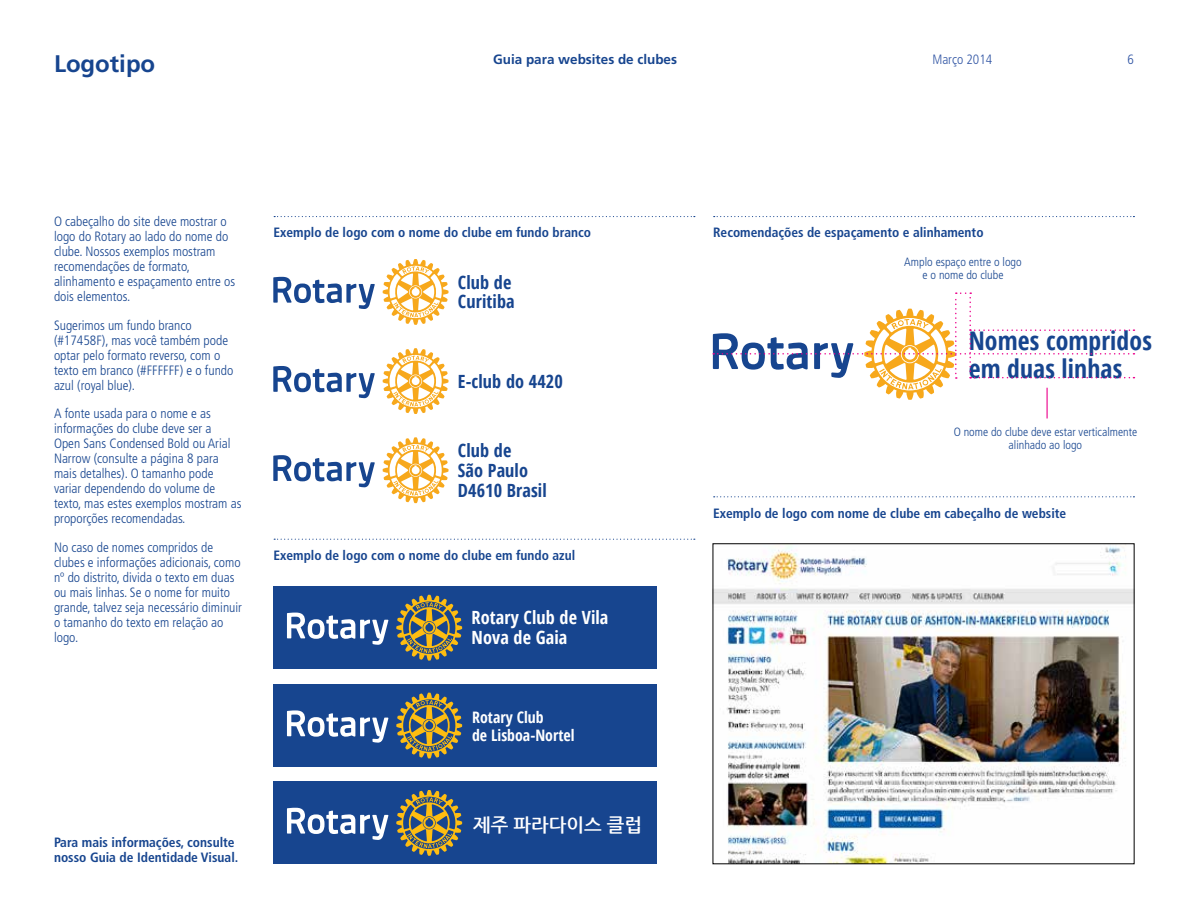
<style>
.page{position:relative;width:1188px;height:918px;background:#fff}
.page>*{position:absolute;margin:0;border:0;box-sizing:border-box;transform-origin:0 0}
.t1{font:700 condensed 25.65px/27.9px "Open Sans";letter-spacing:.005em;color:#17458f}
.t2{font:700 24px "Frutiger LT Std";color:#17458f}
.t3{font:700 18.75px "Nanum Gothic";color:#fff}
.t4{font:700 condensed 18.3px/19.8px "Open Sans";letter-spacing:.005em;color:#17458f}
.t5{font:700 condensed 18.3px/19.8px "Open Sans";letter-spacing:.005em;color:#fff}
.t6{font:700 condensed 15.75px/18.5px "Open Sans";color:#fff}
.t7{font:300 condensed 13.5px/15px "Frutiger LT Std";color:#17458f}
.t8{font:700 condensed 13.5px/15px "Frutiger LT Std";color:#17458f}
.t9{font:700 13.5px "Frutiger LT Std";color:#17458f}
.t10{font:300 condensed 13.5px "Frutiger LT Std";color:#3155a4}
.t11{font:300 condensed 12px/13.5px "Frutiger LT Std";color:#17458f;text-align:center}
</style>
<div class="page">
<hr style="left:1047px;top:388px;width:1px;height:31px;background:#ec008c">
<svg style="left:713px;top:292px;width:421px;height:108px"></svg>
<img style="left:715px;top:546px;width:417px;height:316px">
<svg style="left:383px;top:259px;width:66px;height:66px"></svg>
<svg style="left:273px;top:277px;width:102px;height:32px"></svg>
<svg style="left:383px;top:438px;width:66px;height:65px"></svg>
<svg style="left:273px;top:455px;width:102px;height:32px"></svg>
<div style="left:274px;top:684px;width:383px;height:83px;background:#17458f"></div>
<svg style="left:396px;top:693px;width:66px;height:65px"></svg>
<svg style="left:287px;top:710px;width:101px;height:33px"></svg>
<svg style="left:383px;top:348px;width:66px;height:66px"></svg>
<svg style="left:273px;top:366px;width:102px;height:32px"></svg>
<div style="left:274px;top:586px;width:383px;height:83px;background:#17458f"></div>
<svg style="left:396px;top:595px;width:66px;height:66px"></svg>
<svg style="left:287px;top:613px;width:101px;height:32px"></svg>
<div style="left:274px;top:782px;width:383px;height:82px;background:#17458f"></div>
<svg style="left:396px;top:790px;width:66px;height:66px"></svg>
<svg style="left:287px;top:808px;width:101px;height:32px"></svg>
<svg style="left:274px;top:216px;width:421px;height:1px"></svg>
<svg style="left:274px;top:539px;width:421px;height:1px"></svg>
<svg style="left:714px;top:216px;width:420px;height:1px"></svg>
<svg style="left:714px;top:496px;width:420px;height:1px"></svg>
<h2 class="t2" style="left:54px;top:50px;width:103px">Logotipo</h2>
<p class="t9" style="left:493px;top:52px;width:185px">Guia para websites de clubes</p>
<p class="t10" style="left:932px;top:52px;width:61px">Março 2014</p>
<p class="t10" style="left:1128px;top:52px;width:8px">6</p>
<p class="t7" style="left:54px;top:214px;width:183px">O cabeçalho do site deve mostrar o logo do Rotary ao lado do nome do clube. Nossos exemplos mostram recomendações de formato, alinhamento e espaçamento entre os dois elementos.</p>
<p class="t7" style="left:54px;top:318px;width:181px">Sugerimos um fundo branco (#17458F), mas você também pode optar pelo formato reverso, com o texto em branco (#FFFFFF) e o fundo azul (royal blue).</p>
<p class="t7" style="left:54px;top:406px;width:189px">A fonte usada para o nome e as informações do clube deve ser a<br>Open Sans Condensed Bold ou Arial<br>Narrow (consulte a página 8 para mais detalhes). O tamanho pode variar dependendo do volume de texto, mas estes exemplos mostram as proporções recomendadas.</p>
<p class="t7" style="left:54px;top:540px;width:190px">No caso de nomes compridos de clubes e informações adicionais, como nº do distrito, divida o texto em duas ou mais linhas. Se o nome for muito grande, talvez seja necessário diminuir o tamanho do texto em relação ao logo.</p>
<p class="t8" style="left:54px;top:835px;width:186px">Para mais informações, consulte nosso Guia de Identidade Visual.</p>
<p class="t8" style="left:274px;top:225px;width:319px">Exemplo de logo com o nome do clube em fundo branco</p>
<h3 class="t4" style="left:458px;top:272px;width:58px">Club de<br>Curitiba</h3>
<h3 class="t4" style="left:458px;top:371px;width:106px">E-club do 4420</h3>
<h3 class="t4" style="left:458px;top:440px;width:90px">Club de<br>São Paulo<br>D4610 Brasil</h3>
<p class="t8" style="left:274px;top:548px;width:303px">Exemplo de logo com o nome do clube em fundo azul</p>
<h3 class="t5" style="left:472px;top:607px;width:138px">Rotary Club de Vila<br>Nova de Gaia</h3>
<p class="t6" style="left:472px;top:708px;width:104px">Rotary Club<br>de Lisboa-Nortel</p>
<h3 class="t3" style="left:473px;top:815px;width:171px">제주 파라다이스 클럽</h3>
<p class="t8" style="left:713px;top:225px;width:272px">Recomendações de espaçamento e alinhamento</p>
<p class="t11" style="left:904px;top:255px;width:119px">Amplo espaço entre o logo e o nome do clube</p>
<h1 class="t1" style="left:969px;top:326px;width:185px">Nomes compridos em duas linhas</h1>
<p class="t11" style="left:954px;top:425px;width:185px">O nome do clube deve estar verticalmente alinhado ao logo</p>
<p class="t8" style="left:713px;top:506px;width:355px">Exemplo de logo com nome de clube em cabeçalho de website</p>
</div>
